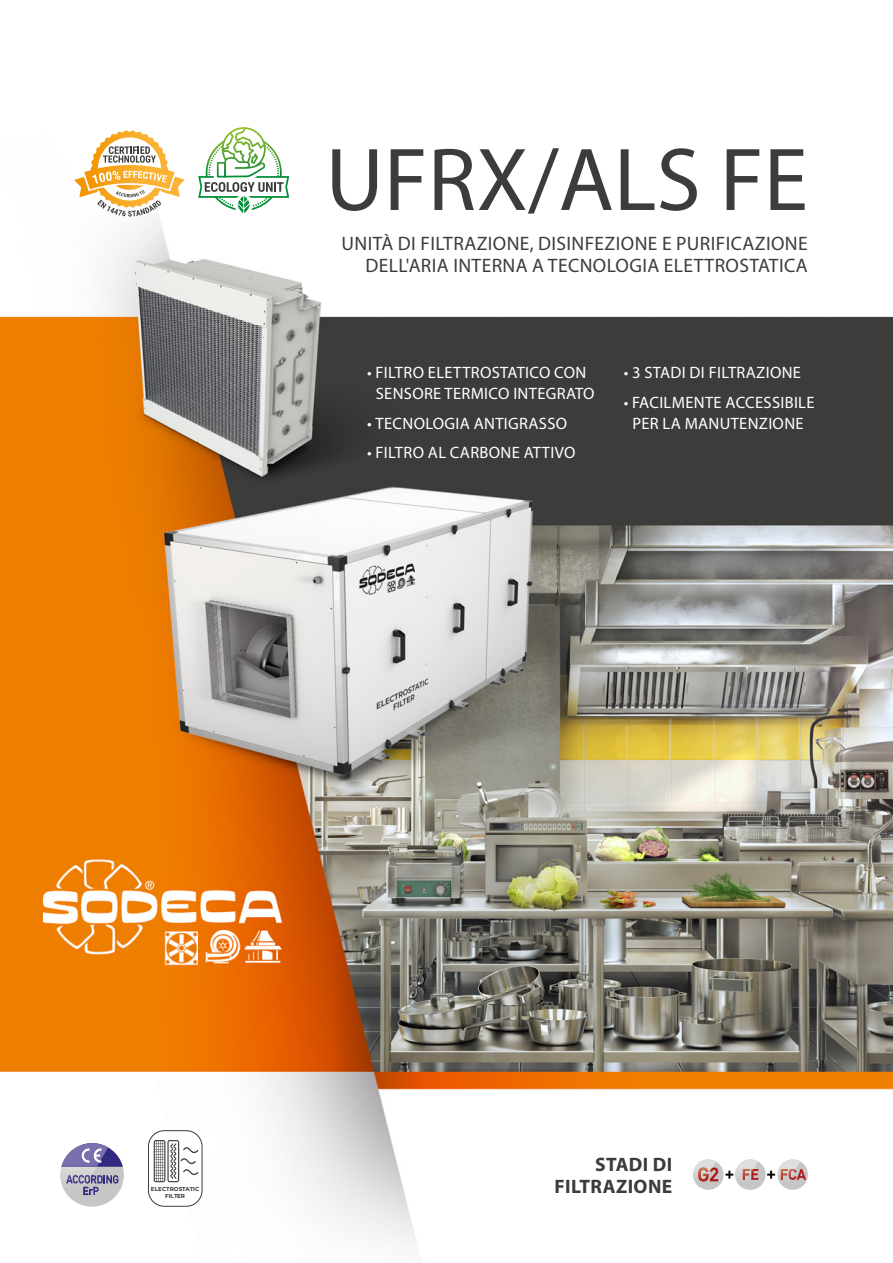
<style>
.page{position:relative;width:893px;height:1263px;background:#fff}
.page>*{position:absolute;margin:0;border:0;box-sizing:border-box;transform-origin:0 0}
.t1{font:90px "Myriad Pro";color:#3c3c3b}
.t2{font:19.5px/22.5px "Myriad Pro";letter-spacing:.02em;color:#3c3c3b;text-align:right}
.t3{font:700 19.5px "Myriad Pro";letter-spacing:.02em;color:#3c3c3b}
.t4{font:16.5px/21px "Myriad Pro";letter-spacing:.02em;color:#fff;text-align:center}
.t5{font:700 5.7px/6.4px "Montserrat";color:#3c3c3b;text-align:center}
</style>
<div class="page">
<img style="left:0;top:217px;width:893px;height:1032px">
<div style="left:60px;top:1143px;width:64px;height:64px;background:#c6c6c6;border-radius:50%"></div>
<img style="left:60px;top:1144px;width:33px;height:32px">
<svg style="left:108px;top:1143px;width:15px;height:24px"></svg>
<svg style="left:66px;top:1175px;width:52px;height:20px"></svg>
<img style="left:61px;top:1143px;width:47px;height:24px">
<img style="left:82px;top:1148px;width:8px;height:14px">
<img style="left:94px;top:1148px;width:7px;height:14px">
<div style="left:735px;top:1159px;width:31px;height:31px;background:#c6c6c6;border-radius:50%"></div>
<img style="left:735px;top:1159px;width:23px;height:29px">
<svg style="left:743px;top:1169px;width:15px;height:11px"></svg>
<div style="left:693px;top:1159px;width:30px;height:31px;background:#c6c6c6;border-radius:50%"></div>
<img style="left:693px;top:1159px;width:23px;height:29px">
<svg style="left:698px;top:1167px;width:20px;height:14px"></svg>
<div style="left:778px;top:1159px;width:30px;height:31px;background:#c6c6c6;border-radius:50%"></div>
<img style="left:778px;top:1159px;width:22px;height:29px">
<svg style="left:781px;top:1169px;width:25px;height:11px"></svg>
<svg style="left:767px;top:1171px;width:8px;height:7px"></svg>
<svg style="left:725px;top:1171px;width:8px;height:7px"></svg>
<div style="left:148px;top:1130px;width:54px;height:77px;border:1px solid #3c3c3b;border-radius:16px"></div>
<svg style="left:154px;top:1140px;width:44px;height:42px"></svg>
<svg style="left:74px;top:130px;width:111px;height:87px"></svg>
<svg style="left:198px;top:127px;width:91px;height:86px"></svg>
<h1 class="t1" style="left:326px;top:124px;width:484px">UFRX/ALS FE</h1>
<p class="t2" style="left:342px;top:231px;width:468px">UNITÀ DI FILTRAZIONE, DISINFEZIONE E PURIFICAZIONE<br>DELL'ARIA INTERNA A TECNOLOGIA ELETTROSTATICA</p>
<p class="t4" style="left:367px;top:362px;width:229px">• FILTRO ELETTROSTATICO CON<br>SENSORE TERMICO INTEGRATO</p>
<p class="t4" style="left:367px;top:412px;width:202px">• TECNOLOGIA ANTIGRASSO</p>
<p class="t4" style="left:367px;top:442px;width:210px">• FILTRO AL CARBONE ATTIVO</p>
<p class="t4" style="left:624px;top:362px;width:179px">• 3 STADI DI FILTRAZIONE</p>
<p class="t4" style="left:624px;top:391px;width:192px">• FACILMENTE ACCESSIBILE<br>PER LA MANUTENZIONE</p>
<p class="t3" style="left:595px;top:1151px;width:79px">STADI DI</p>
<p class="t5" style="left:151px;top:1186px;width:50px">ELECTROSTATIC<br>FILTER</p>
<p class="t3" style="left:555px;top:1174px;width:119px">FILTRAZIONE</p>
</div>
